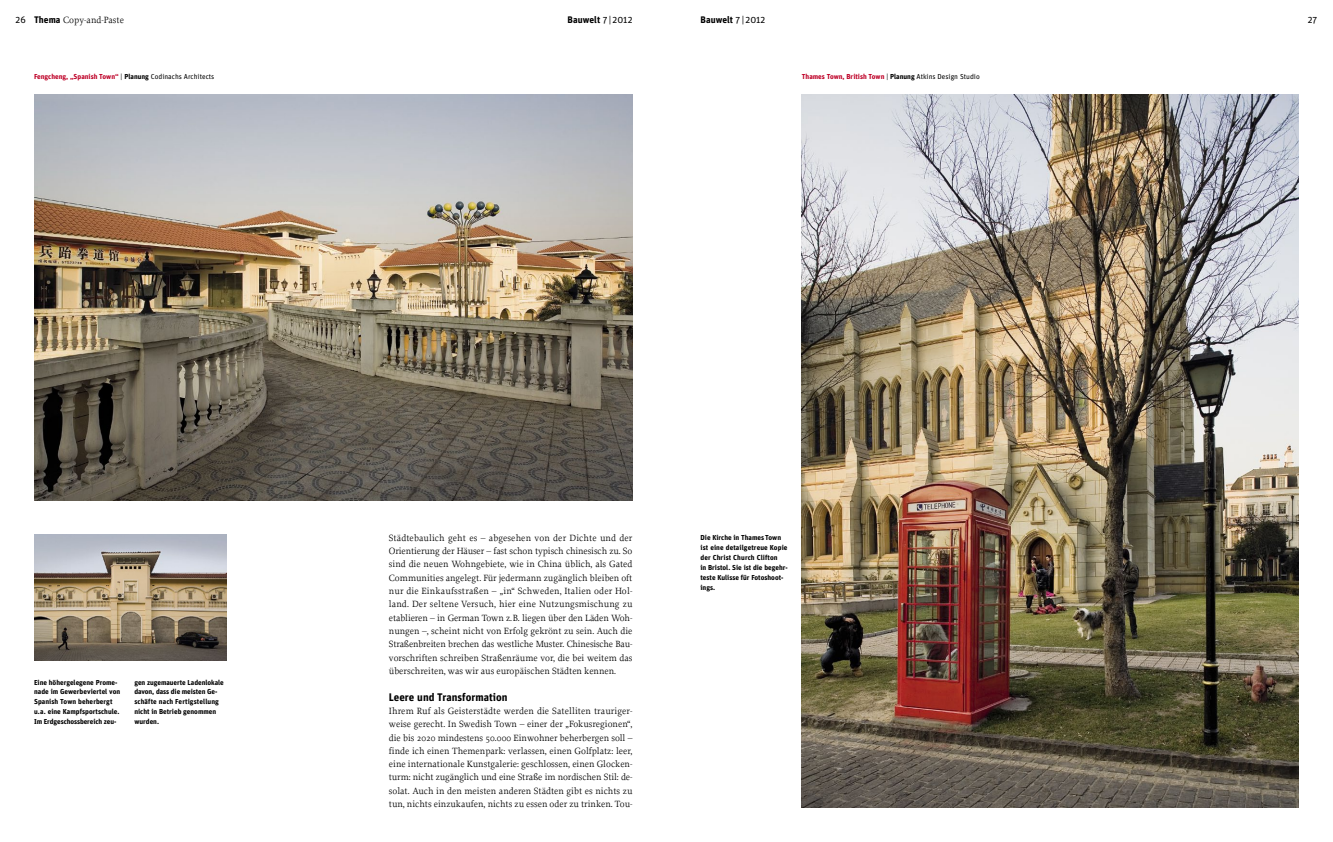
<style>
.page{position:relative;width:1333px;height:842px;background:#fff}
.page>*{position:absolute;margin:0;border:0;box-sizing:border-box;transform-origin:0 0}
.S_Zwischenüberschrif{font:700 11px "Unit Pro";color:#000}
.S_Fließtext{font:9.5px/13.3px "Proforma";color:#000;text-align:justify}
.t1{font:700 9.5px "Unit Pro";letter-spacing:.005em;color:#000}
.t2{font:9.5px "Unit Pro";color:#000}
.S_Fließtext-2{font:9.4px "Proforma";letter-spacing:-.015em;color:#000}
.A_Bildunterschrift{font:700 7.2px/9.9px "Unit Pro";color:#000}
.S_Mitarbeiter_Namen{font:700 7.2px "Unit Pro";color:#be0027}
.s1{font-family:"Unit Pro"}
.s2{font-family:"Unit Pro";font-weight:700}
.s3{font-weight:400}
.s4{font-weight:400;color:#000}
.s5{color:#000}
</style>
<div class="page">
<img style="left:801px;top:95px;width:497px;height:712px">
<img style="left:34px;top:95px;width:598px;height:405px">
<img style="left:34px;top:534px;width:193px;height:126px">
<p class="S_Fließtext" style="left:16px;top:13px;width:110px"><span class="s1">26</span> <span class="s2">Thema</span> Copy-and-Paste</p>
<p class="t1" style="left:567px;top:13px;width:66px">Bauwelt <span class="s3">7 | 2012</span></p>
<p class="t1" style="left:700px;top:13px;width:66px">Bauwelt <span class="s3">7 | 2012</span></p>
<p class="t2" style="left:1307px;top:13px;width:11px">27</p>
<p class="S_Mitarbeiter_Namen" style="left:34px;top:72px;width:182px">Fengcheng, „Spanish Town“ <span class="s4">|</span> <span class="s5">Planung</span> <span class="s4">Codinachs Architects</span></p>
<p class="S_Mitarbeiter_Namen" style="left:801px;top:72px;width:179px">Thames Town, British Town <span class="s4">|</span> <span class="s5">Planung</span> <span class="s4">Atkins Design Studio</span></p>
<p class="A_Bildunterschrift" style="left:34px;top:677px;width:88px">Eine höhergelegene Prome&shy;nade im Gewerbeviertel von<br>Spanish Town beherbergt u.a. eine Kampfsportschule.<br>Im Erdgeschossbereich zeu-</p>
<p class="A_Bildunterschrift" style="left:134px;top:677px;width:91px">gen zugemauerte Ladenlokale davon, dass die meisten Ge&shy;schäfte nach Fertigstellung nicht in Betrieb genommen wurden.</p>
<p class="S_Fließtext" style="left:389px;top:531px;width:245px">Städtebaulich geht es – abgesehen von der Dichte und der Orientierung der Häuser – fast schon typisch chinesisch zu. So sind die neuen Wohngebiete, wie in China üblich, als Gated Communities angelegt. Für jedermann zugänglich bleiben oft nur die Einkaufsstraßen – „in“ Schweden, Italien oder Hol&shy;land. Der seltene Versuch, hier eine Nutzungsmischung zu etablieren – in German Town z.B. liegen über den Läden Woh&shy;nungen –, scheint nicht von Erfolg gekrönt zu sein. Auch die</p>
<p class="S_Fließtext-2" style="left:389px;top:638px;width:245px">Straßenbreiten brechen das westliche Muster. Chinesische Bau-</p>
<p class="S_Fließtext" style="left:389px;top:651px;width:245px">vorschriften schreiben Straßenräume vor, die bei weitem das überschreiten, was wir aus europäischen Städten kennen.</p>
<p class="S_Zwischenüberschrif" style="left:389px;top:689px;width:120px">Leere und Transformation</p>
<p class="S_Fließtext" style="left:389px;top:704px;width:245px">Ihrem Ruf als Geisterstädte werden die Satelliten trauriger&shy;weise gerecht. In Swedish Town – einer der „Fokusregionen“, die bis 2020 mindestens 50.000 Einwohner beherbergen soll – finde ich einen Themenpark: verlassen, einen Golfplatz: leer, eine internationale Kunstgalerie: geschlossen, einen Glocken&shy;turm: nicht zugänglich und eine Straße im nordischen Stil: de&shy;solat. Auch in den meisten anderen Städten gibt es nichts zu tun, nichts einzukaufen, nichts zu essen oder zu trinken. Tou-</p>
<p class="A_Bildunterschrift" style="left:700px;top:532px;width:89px">Die Kirche in Thames Town ist eine detailgetreue Kopie der Christ Church Clifton<br>in Bristol. Sie ist die begehr&shy;teste Kulisse für Fotoshoot&shy;ings.</p>
</div>
